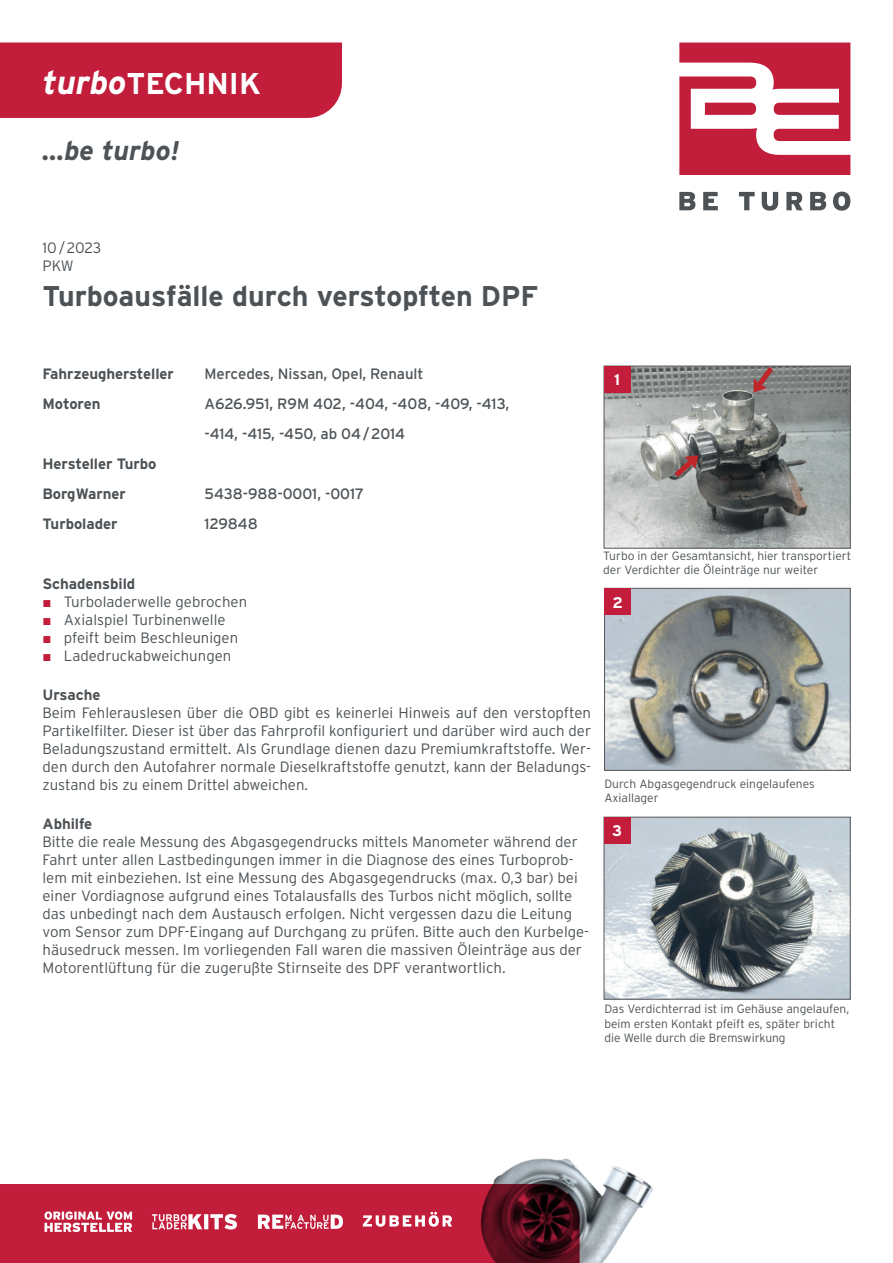
<style>
.page{position:relative;width:893px;height:1263px;background:#fff}
.page>*{position:absolute;margin:0;border:0;box-sizing:border-box;transform-origin:0 0}
.t1{font:700 30px "Interstate";color:#fff}
.t2{font:700 28.5px "Interstate";color:#4c5256}
.t3{font:italic 700 27px "Interstate";color:#4c5256}
.t4{font:700 15.3px "Interstate";color:#fff}
.t5{font:300 15px/18px "Interstate";color:#4c5256;text-align:justify}
.t6{font:15px/30px "Interstate";letter-spacing:-.005em;color:#4c5256}
.t7{font:700 15px/30px "Interstate";letter-spacing:-.005em;color:#4c5256}
.t8{font:300 15px/18px "Interstate";letter-spacing:-.02em;color:#4c5256}
.t9{font:300 12px/14.4px "Interstate";color:#4c5256}
.s1{font-style:italic;font-size:33px}
.s2{font-family:"Arial";font-weight:400;color:#c21e3c}
</style>
<div class="page">
<div style="left:0;top:1184px;width:449px;height:79px;background:#c21e3c"></div>
<svg style="left:363px;top:1212px;width:86px;height:15px"></svg>
<svg style="left:258px;top:1214px;width:85px;height:15px"></svg>
<svg style="left:152px;top:1214px;width:85px;height:15px"></svg>
<svg style="left:45px;top:1211px;width:87px;height:21px"></svg>
<div style="left:0;top:42px;width:342px;height:76px;background:#c21e3c"></div>
<svg style="left:679px;top:192px;width:16px;height:18px"></svg>
<svg style="left:703px;top:192px;width:15px;height:18px"></svg>
<svg style="left:739px;top:192px;width:16px;height:18px"></svg>
<svg style="left:762px;top:192px;width:16px;height:19px"></svg>
<svg style="left:786px;top:192px;width:17px;height:18px"></svg>
<svg style="left:810px;top:192px;width:16px;height:18px"></svg>
<svg style="left:833px;top:192px;width:17px;height:19px"></svg>
<svg style="left:679px;top:43px;width:171px;height:132px"></svg>
<img style="left:449px;top:1158px;width:204px;height:105px">
<img style="left:606px;top:368px;width:242px;height:178px">
<div style="left:604px;top:366px;width:246px;height:182px;border:1px solid #57585a"></div>
<div style="left:604px;top:366px;width:26px;height:26px;background:#c21e3c"></div>
<img style="left:606px;top:819px;width:242px;height:178px">
<div style="left:604px;top:817px;width:246px;height:182px;border:1px solid #57585a"></div>
<div style="left:604px;top:817px;width:26px;height:26px;background:#c21e3c"></div>
<img style="left:606px;top:590px;width:242px;height:178px">
<div style="left:604px;top:588px;width:246px;height:182px;border:1px solid #57585a"></div>
<div style="left:604px;top:588px;width:27px;height:27px;background:#c21e3c"></div>
<svg style="left:671px;top:450px;width:32px;height:31px"></svg>
<svg style="left:748px;top:365px;width:29px;height:32px"></svg>
<h1 class="t1" style="left:43px;top:65px;width:220px"><span class="s1">turbo</span>TECHNIK</h1>
<h3 class="t3" style="left:43px;top:134px;width:139px">...be turbo!</h3>
<p class="t8" style="left:43px;top:239px;width:60px">10/2023<br>PKW</p>
<h2 class="t2" style="left:43px;top:279px;width:497px">Turboausfälle durch verstopften DPF</h2>
<p class="t7" style="left:43px;top:358px;width:133px">Fahrzeughersteller</p>
<p class="t6" style="left:205px;top:358px;width:220px">Mercedes, Nissan, Opel, Renault</p>
<p class="t7" style="left:43px;top:388px;width:59px">Motoren</p>
<p class="t6" style="left:205px;top:388px;width:306px">A626.951, R9M 402, -404, -408, -409, -413, -414, -415, -450, ab 04/2014</p>
<p class="t7" style="left:43px;top:448px;width:115px">Hersteller Turbo<br>BorgWarner</p>
<p class="t6" style="left:205px;top:478px;width:161px">5438-988-0001, -0017</p>
<p class="t7" style="left:43px;top:508px;width:76px">Turbolader</p>
<p class="t6" style="left:205px;top:508px;width:55px">129848</p>
<p class="t7" style="left:43px;top:568px;width:94px">Schadensbild</p>
<p class="t5" style="left:43px;top:592px;width:206px"><span class="s2">■</span> Turboladerwelle gebrochen</p>
<p class="t5" style="left:43px;top:610px;width:185px"><span class="s2">■</span> Axialspiel Turbinenwelle</p>
<p class="t5" style="left:43px;top:628px;width:197px"><span class="s2">■</span> pfeift beim Beschleunigen</p>
<p class="t5" style="left:43px;top:646px;width:190px"><span class="s2">■</span> Ladedruckabweichungen</p>
<p class="t7" style="left:43px;top:679px;width:59px">Ursache</p>
<p class="t5" style="left:43px;top:703px;width:550px">Beim Fehlerauslesen über die OBD gibt es keinerlei Hinweis auf den verstopften Partikelfilter. Dieser ist über das Fahrprofil konfiguriert und darüber wird auch der Beladungszustand ermittelt. Als Grundlage dienen dazu Premiumkraftstoffe. Wer&shy;den durch den Autofahrer normale Dieselkraftstoffe genutzt, kann der Beladungs&shy;zustand bis zu einem Drittel abweichen.</p>
<p class="t7" style="left:43px;top:808px;width:51px">Abhilfe</p>
<p class="t5" style="left:43px;top:832px;width:548px;text-align:left">Bitte die reale Messung des Abgasgegendrucks mittels Manometer während der Fahrt unter allen Lastbedingungen immer in die Diagnose des eines Turboprob&shy;lem mit einbeziehen. Ist eine Messung des Abgasgegendrucks (max. 0,3 bar) bei einer Vordiagnose aufgrund eines Totalausfalls des Turbos nicht möglich, sollte das unbedingt nach dem Austausch erfolgen. Nicht vergessen dazu die Leitung vom Sensor zum DPF-Eingang auf Durchgang zu prüfen. Bitte auch den Kurbelge&shy;häusedruck messen. Im vorliegenden Fall waren die massiven Öleinträge aus der Motorentlüftung für die zugerußte Stirnseite des DPF verantwortlich.</p>
<p class="t4" style="left:614px;top:371px;width:7px">1</p>
<p class="t9" style="left:603px;top:548px;width:250px">Turbo in der Gesamtansicht, hier transportiert der Verdichter die Öleinträge nur weiter</p>
<p class="t4" style="left:612px;top:593px;width:12px">2</p>
<p class="t9" style="left:604px;top:776px;width:212px">Durch Abgasgegendruck eingelaufenes<br>Axiallager</p>
<p class="t4" style="left:612px;top:822px;width:11px">3</p>
<p class="t9" style="left:604px;top:1002px;width:246px">Das Verdichterrad ist im Gehäuse angelaufen, beim ersten Kontakt pfeift es, später bricht die Welle durch die Bremswirkung</p>
</div>
